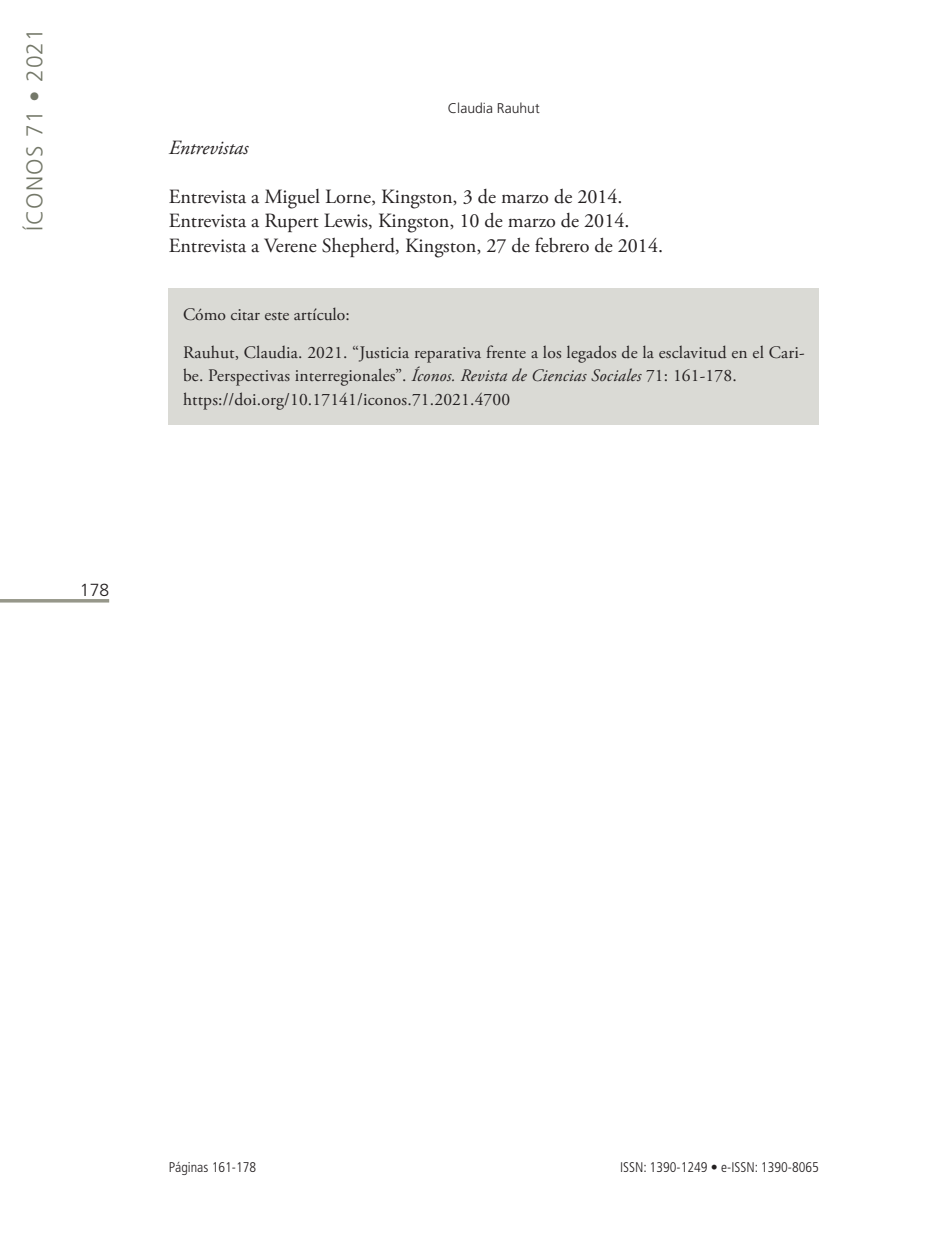
<style>
.page{position:relative;width:943px;height:1241px;background:#fff}
.page>*{position:absolute;margin:0;border:0;box-sizing:border-box;transform-origin:0 0}
.t1{font:300 22.75px "Frutiger";letter-spacing:.05em;color:#747869}
.t2{font:20.12px/24.5px "Adobe Garamond Pro";color:#231f20}
.t3{font:italic 20.12px "Adobe Garamond Pro";color:#231f20}
.t4{font:17.5px/22.8px "Adobe Garamond Pro";letter-spacing:.01em;color:#231f20}
.t5{font:300 17.5px "Frutiger";color:#231f20}
.t6{font:300 condensed 14px "Frutiger";color:#231f20}
.t7{font:300 14px "Frutiger";color:#231f20}
.s1{font-style:italic}
</style>
<div class="page">
<hr style="left:0;top:599px;width:109px;height:3px;background:#96978a">
<div style="left:169px;top:288px;width:650px;height:137px;background:#dadad5"></div>
<h1 class="t1" style="left:22px;top:231px;width:204px;rotate:-90deg">ÍCONOS 71 • 2021</h1>
<p class="t7" style="left:448px;top:100px;width:93px">Claudia Rauhut</p>
<p class="t3" style="left:169px;top:135px;width:81px">Entrevistas</p>
<p class="t2" style="left:169px;top:185px;width:496px">Entrevista a Miguel Lorne, Kingston, 3 de marzo de 2014.<br>Entrevista a Rupert Lewis, Kingston, 10 de marzo de 2014.<br>Entrevista a Verene Shepherd, Kingston, 27 de febrero de 2014.</p>
<p class="t4" style="left:183px;top:303px;width:168px">Cómo citar este artículo:</p>
<p class="t4" style="left:183px;top:342px;width:623px">Rauhut, Claudia. 2021. “Justicia reparativa frente a los legados de la esclavitud en el Cari&shy;be. Perspectivas interregionales”. <span class="s1">Íconos. Revista de Ciencias Sociales</span> 71: 161-178.</p>
<p class="t4" style="left:183px;top:389px;width:329px">https://doi.org/10.17141/iconos.71.2021.4700</p>
<p class="t5" style="left:80px;top:580px;width:31px">178</p>
<p class="t6" style="left:169px;top:1158px;width:89px">Páginas 161-178</p>
<p class="t6" style="left:620px;top:1158px;width:200px">ISSN: 1390-1249 • e-ISSN: 1390-8065</p>
</div>
